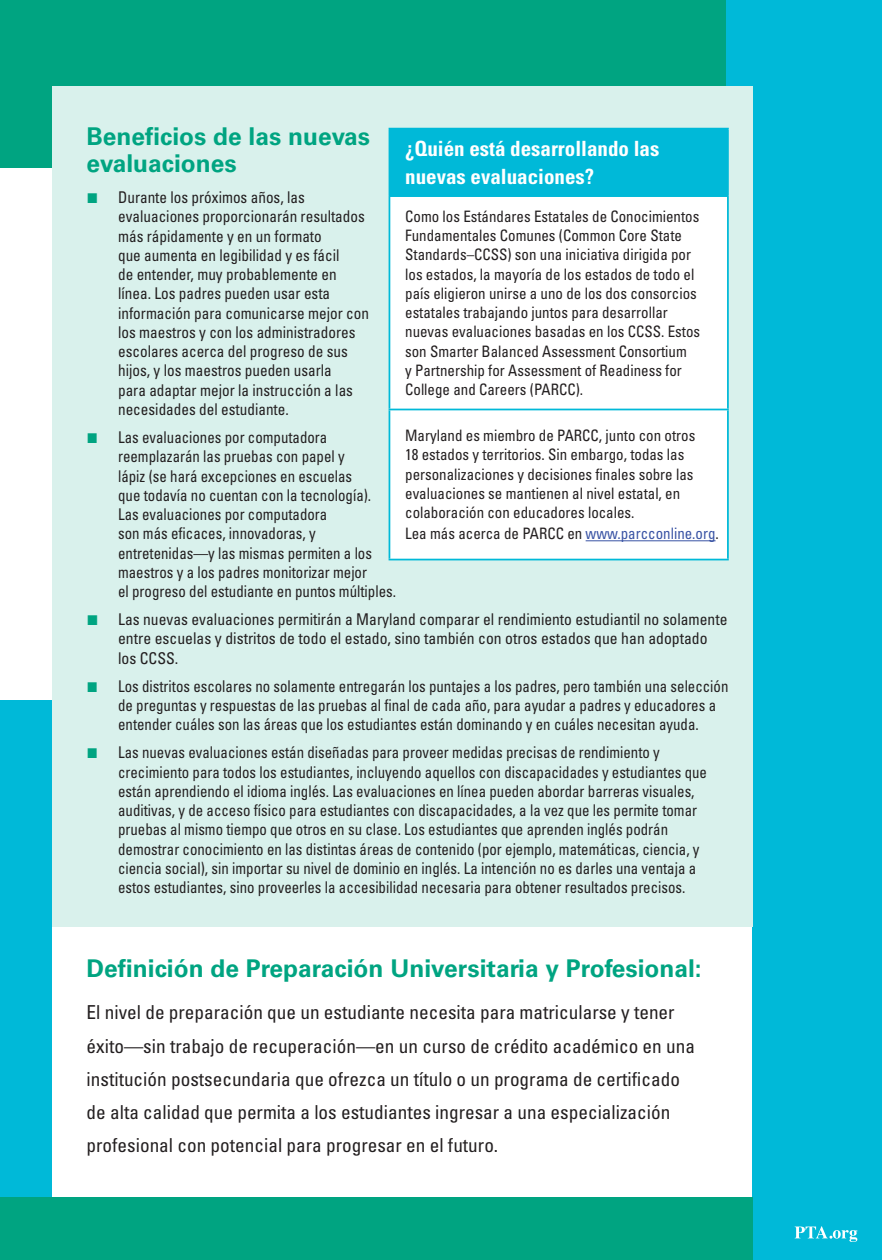
<style>
.page{position:relative;width:882px;height:1260px;background:#fff}
.page>*{position:absolute;margin:0;border:0;box-sizing:border-box;transform-origin:0 0}
.t1{font:700 24.5px/26.2px "Univers LT Std";color:#00a481}
.t2{font:700 condensed 21px/28px "Univers LT Std";color:#fff}
.t3{font:condensed 19.25px/33.2px "Univers LT Std";color:#231f20}
.t4{font:condensed 16.1px/19.2px "Univers LT Std";color:#231f20;scale:.92 1}
.t5{font:condensed 16.1px/19.2px "Univers LT Std";color:#231f20;scale:.94 1}
.t6{font:condensed 16.1px/19.2px "Univers LT Std";color:#231f20;scale:.96 1}
.t7{font:condensed 15.75px/19.2px "Univers LT Std";color:#231f20;scale:.95 1}
.s1{font-family:"Arial";font-stretch:normal;font-size:21px;color:#00a481}
.s2{color:#3953a4}
</style>
<div class="page">
<div style="left:0;top:701px;width:52px;height:507px;background:#00b9d8"></div>
<div style="left:753px;top:386px;width:129px;height:874px;background:#00b9d8"></div>
<div style="left:0;top:0;width:868px;height:168px;background:#00a481"></div>
<div style="left:727px;top:0;width:155px;height:424px;background:#00b9d8"></div>
<div style="left:52px;top:86px;width:701px;height:841px;background:#d9f1ec"></div>
<div style="left:0;top:1197px;width:753px;height:63px;background:#00a481"></div>
<svg style="left:795px;top:1226px;width:62px;height:16px"></svg>
<div style="left:389px;top:129px;width:339px;height:67px;background:#00b9d8"></div>
<div style="left:390px;top:197px;width:337px;height:362px;background:#fff"></div>
<hr style="left:727px;top:129px;width:2px;height:66px;background:#00b9d8">
<hr style="left:389px;top:128px;width:340px;height:2px;background:#00b9d8">
<hr style="left:389px;top:197px;width:1px;height:212px;background:#00b9d8">
<hr style="left:727px;top:197px;width:2px;height:212px;background:#00b9d8">
<hr style="left:389px;top:195px;width:340px;height:2px;background:#00b9d8">
<hr style="left:389px;top:410px;width:1px;height:149px;background:#00b9d8">
<hr style="left:727px;top:410px;width:2px;height:149px;background:#00b9d8">
<hr style="left:389px;top:409px;width:340px;height:1px;background:#00b9d8">
<hr style="left:389px;top:559px;width:340px;height:1px;background:#00b9d8">
<hr style="left:586px;top:540px;width:130px;height:1px;background:#3953a4">
<p class="t1" style="left:87px;top:124px;width:285px">Beneficios de las nuevas evaluaciones</p>
<p class="t5" style="left:118px;top:188px;width:269px;text-indent:-32px"><span class="s1">■</span> Durante los próximos años, las evaluaciones proporcionarán resultados más rápidamente y en un formato<br>que aumenta en legibilidad y es fácil<br>de entender, muy probablemente en línea. Los padres pueden usar esta información para comunicarse mejor con los maestros y con los administradores escolares acerca del progreso de sus hijos, y los maestros pueden usarla<br>para adaptar mejor la instrucción a las necesidades del estudiante.</p>
<p class="t4" style="left:118px;top:427px;width:304px;text-indent:-32px"><span class="s1">■</span> Las evaluaciones por computadora reemplazarán las pruebas con papel y<br>lápiz (se hará excepciones en escuelas<br>que todavía no cuentan con la tecnología).<br>Las evaluaciones por computadora<br>son más eficaces, innovadoras, y entretenidas—y las mismas permiten a los maestros y a los padres monitorizar mejor<br>el progreso del estudiante en puntos múltiples.</p>
<p class="t6" style="left:118px;top:610px;width:636px;text-indent:-32px"><span class="s1">■</span> Las nuevas evaluaciones permitirán a Maryland comparar el rendimiento estudiantil no solamente entre escuelas y distritos de todo el estado, sino también con otros estados que han adoptado los CCSS.</p>
<p class="t4" style="left:118px;top:676px;width:665px;text-indent:-32px"><span class="s1">■</span> Los distritos escolares no solamente entregarán los puntajes a los padres, pero también una selección de preguntas y respuestas de las pruebas al final de cada año, para ayudar a padres y educadores a entender cuáles son las áreas que los estudiantes están dominando y en cuáles necesitan ayuda.</p>
<p class="t4" style="left:118px;top:743px;width:642px;text-indent:-32px"><span class="s1">■</span> Las nuevas evaluaciones están diseñadas para proveer medidas precisas de rendimiento y crecimiento para todos los estudiantes, incluyendo aquellos con discapacidades y estudiantes que están aprendiendo el idioma inglés. Las evaluaciones en línea pueden abordar barreras visuales, auditivas, y de acceso físico para estudiantes con discapacidades, a la vez que les permite tomar pruebas al mismo tiempo que otros en su clase. Los estudiantes que aprenden inglés podrán demostrar conocimiento en las distintas áreas de contenido (por ejemplo, matemáticas, ciencia, y ciencia social), sin importar su nivel de dominio en inglés. La intención no es darles una ventaja a estos estudiantes, sino proveerles la accesibilidad necesaria para obtener resultados precisos.</p>
<p class="t2" style="left:405px;top:134px;width:256px">¿Quién está desarrollando las nuevas evaluaciones?</p>
<p class="t7" style="left:405px;top:206px;width:312px">Como los Estándares Estatales de Conocimientos Fundamentales Comunes (Common Core State Standards–CCSS) son una iniciativa dirigida por los estados, la mayoría de los estados de todo el país eligieron unirse a uno de los dos consorcios estatales trabajando juntos para desarrollar nuevas evaluaciones basadas en los CCSS. Estos son Smarter Balanced Assessment Consortium<br>y Partnership for Assessment of Readiness for College and Careers (PARCC).</p>
<p class="t7" style="left:405px;top:426px;width:307px">Maryland es miembro de PARCC, junto con otros 18 estados y territorios. Sin embargo, todas las personalizaciones y decisiones finales sobre las evaluaciones se mantienen al nivel estatal, en colaboración con educadores locales.</p>
<p class="t7" style="left:405px;top:524px;width:332px">Lea más acerca de PARCC en <span class="s2">www.parcconline.org</span>.</p>
<p class="t1" style="left:87px;top:956px;width:617px">Definición de Preparación Universitaria y Profesional:</p>
<p class="t3" style="left:87px;top:996px;width:610px">El nivel de preparación que un estudiante necesita para matricularse y tener éxito—sin trabajo de recuperación—en un curso de crédito académico en una institución postsecundaria que ofrezca un título o un programa de certificado de alta calidad que permita a los estudiantes ingresar a una especialización profesional con potencial para progresar en el futuro.</p>
</div>
